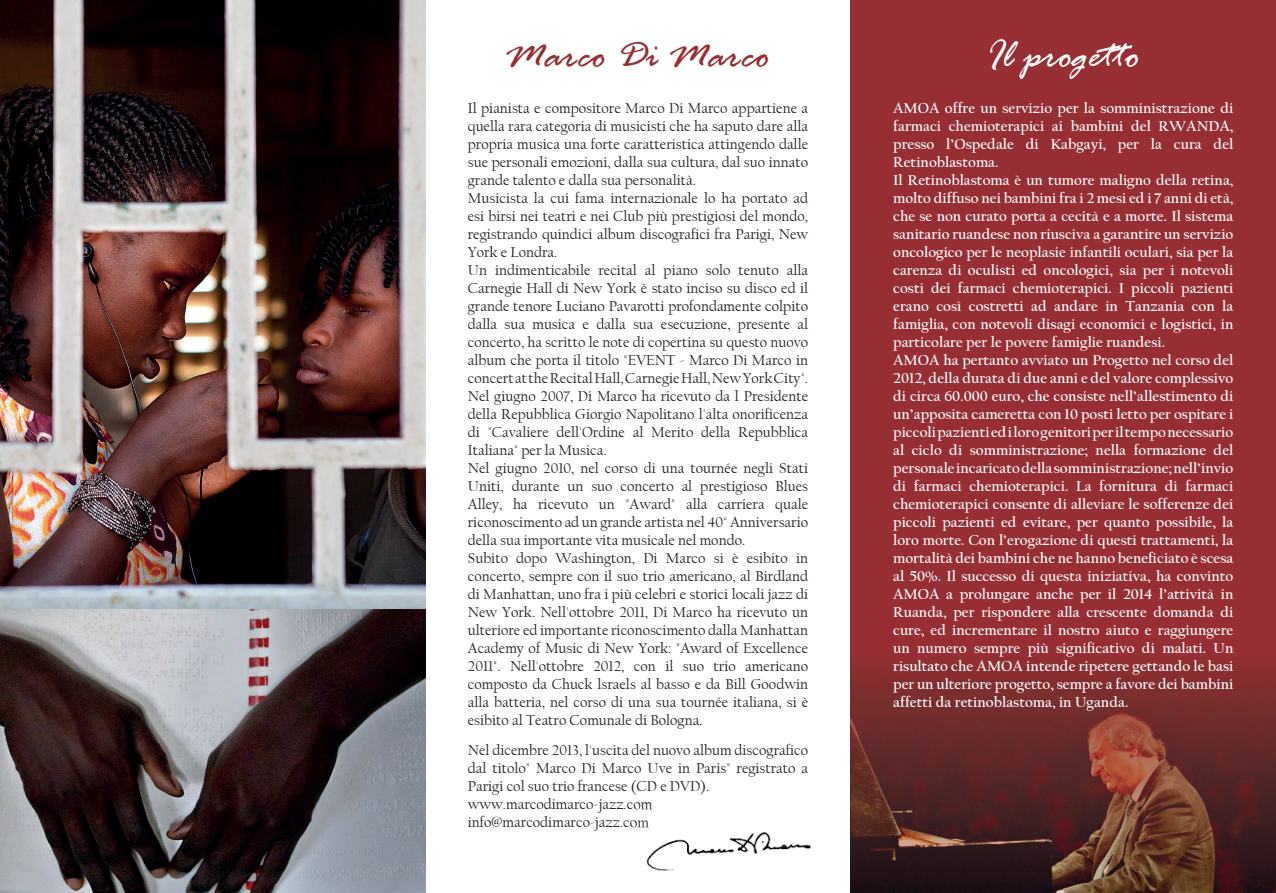
<style>
.page{position:relative;width:1276px;height:893px;background:#fff}
.page>*{position:absolute;margin:0;border:0;box-sizing:border-box;transform-origin:0 0}
.t1{font:italic 42px "Rage";color:#962e33}
.t2{font:italic 42px "Rage";color:#fff}
.t3{font:15px/18px "Californian FB";color:#231f20}
.t4{font:700 15px/18px "Californian FB";color:#fff}
</style>
<div class="page">
<div style="left:850px;top:0;width:426px;height:893px;background:#962e33"></div>
<img style="left:850px;top:667px;width:426px;height:226px">
<img style="left:646px;top:809px;width:165px;height:62px">
<img style="left:634px;top:808px;width:18px;height:5px">
<img style="left:634px;top:816px;width:15px;height:15px">
<img style="left:0;top:0;width:425px;height:893px">
<h1 class="t1" style="left:505px;top:33px;width:266px">Marco Di Marco</h1>
<h1 class="t2" style="left:986px;top:33px;width:155px">Il progetto</h1>
<p class="t3" style="left:468px;top:100px;width:342px">Il pianista e compositore Marco Di Marco appartiene a quella rara categoria di musicisti che ha saputo dare alla propria musica una forte caratteristica attingendo dalle sue personali emozioni, dalla sua cultura, dal suo innato grande talento e dalla sua personalità.<br>Musicista la cui fama internazionale lo ha portato ad esi birsi nei teatri e nei Club più prestigiosi del mondo, registrando quindici album discografici fra Parigi, New York e Londra.<br>Un indimenticabile recital al piano solo tenuto alla Carnegie Hall di New York è stato inciso su disco ed il grande tenore Luciano Pavarotti profondamente colpito dalla sua musica e dalla sua esecuzione, presente al concerto, ha scritto le note di copertina su questo nuovo album che porta il titolo "EVENT - Marco Di Marco in concert at the Recital Hall, Carnegie Hall, New York City".<br>Nel giugno 2007, Di Marco ha ricevuto da l Presidente della Repubblica Giorgio Napolitano l'alta onorificenza di "Cavaliere dell'Ordine al Merito della Repubblica Italiana" per la Musica.<br>Nel giugno 2010, nel corso di una tournée negli Stati Uniti, durante un suo concerto al prestigioso Blues Alley, ha ricevuto un "Award" alla carriera quale riconoscimento ad un grande artista nel 40° Anniversario della sua importante vita musicale nel mondo.<br>Subito dopo Washington, Di Marco si è esibito in concerto, sempre con il suo trio americano, al Birdland di Manhattan, uno fra i più celebri e storici locali jazz di New York. Nell'ottobre 2011, Di Marco ha ricevuto un ulteriore ed importante riconoscimento dalla Manhattan Academy of Music di New York: "Award of Excellence 2011". Nell'ottobre 2012, con il suo trio americano composto da Chuck lsraels al basso e da Bill Goodwin alla batteria, nel corso di una sua tournée italiana, si è esibito al Teatro Comunale di Bologna.</p>
<p class="t3" style="left:468px;top:742px;width:342px">Nel dicembre 2013, l'uscita del nuovo album discografico dal titolo" Marco Di Marco Uve in Paris" registrato a Parigi col suo trio francese (CD e DVD). www.marcodimarco-jazz.com info@marcodimarco-jazz.com</p>
<p class="t4" style="left:893px;top:99px;width:342px">AMOA offre un servizio per la somministrazione di farmaci chemioterapici ai bambini del RWANDA, presso l’Ospedale di Kabgayi, per la cura del Retinoblastoma.<br>Il Retinoblastoma è un tumore maligno della retina, molto diffuso nei bambini fra i 2 mesi ed i 7 anni di età, che se non curato porta a cecità e a morte. Il sistema sanitario ruandese non riusciva a garantire un servizio oncologico per le neoplasie infantili oculari, sia per la carenza di oculisti ed oncologici, sia per i notevoli costi dei farmaci chemioterapici. I piccoli pazienti erano così costretti ad andare in Tanzania con la famiglia, con notevoli disagi economici e logistici, in particolare per le povere famiglie ruandesi.<br>AMOA ha pertanto avviato un Progetto nel corso del 2012, della durata di due anni e del valore complessivo di circa 60.000 euro, che consiste nell’allestimento di un’apposita cameretta con 10 posti letto per ospitare i piccoli pazienti ed i loro genitori per il tempo necessario al ciclo di somministrazione; nella formazione del personale incaricato della somministrazione; nell’invio di farmaci chemioterapici. La fornitura di farmaci chemioterapici consente di alleviare le sofferenze dei piccoli pazienti ed evitare, per quanto possibile, la loro morte. Con l’erogazione di questi trattamenti, la mortalità dei bambini che ne hanno beneficiato è scesa al 50%. Il successo di questa iniziativa, ha convinto AMOA a prolungare anche per il 2014 l’attività in Ruanda, per rispondere alla crescente domanda di cure, ed incrementare il nostro aiuto e raggiungere un numero sempre più significativo di malati. Un risultato che AMOA intende ripetere gettando le basi per un ulteriore progetto, sempre a favore dei bambini affetti da retinoblastoma, in Uganda.</p>
</div>
